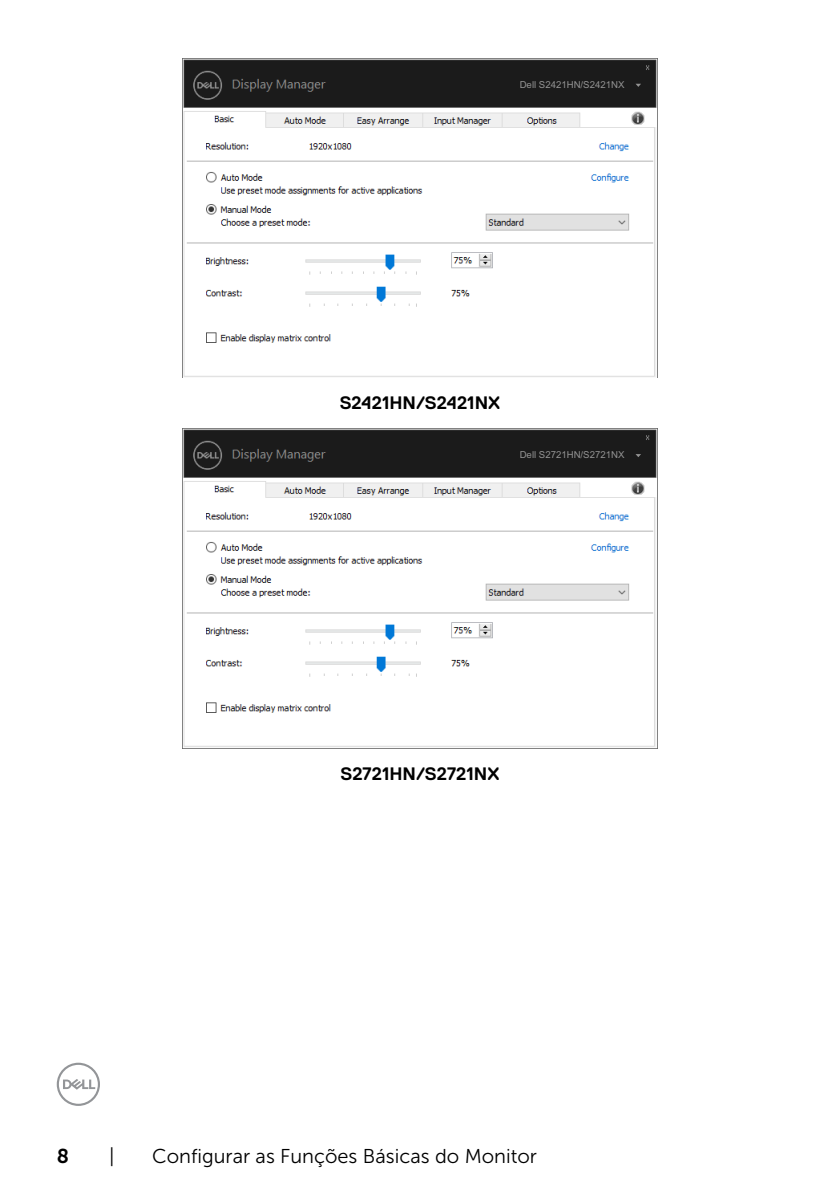
<style>
.page{position:relative;width:840px;height:1191px;background:#fff}
.page>*{position:absolute;margin:0;border:0;box-sizing:border-box;transform-origin:0 0}
.t1{font:20px "Museo Sans For Dell 300";color:#000}
.t2{font:20px "Museo Sans For Dell 700";color:#000}
.t3{font:700 18px "Dell Replica";color:#000}
.t4{font:9.6px "Arial";color:#939393}
</style>
<div class="page">
<svg style="left:57px;top:1062px;width:43px;height:44px"></svg>
<img style="left:182px;top:58px;width:475px;height:319px">
<div style="left:526px;top:78px;width:116px;height:12px;background:#1b1b1b"></div>
<img style="left:182px;top:428px;width:475px;height:320px">
<div style="left:526px;top:448px;width:116px;height:12px;background:#1b1b1b"></div>
<svg style="left:635px;top:454px;width:5px;height:3px"></svg>
<p class="t4" style="left:519px;top:79px;width:106px">Dell S2421HN/S2421NX</p>
<h2 class="t3" style="left:339px;top:393px;width:162px">S2421HN/S2421NX</h2>
<p class="t4" style="left:519px;top:449px;width:106px">Dell S2721HN/S2721NX</p>
<h2 class="t3" style="left:340px;top:764px;width:160px">S2721HN/S2721NX</h2>
<h1 class="t2" style="left:57px;top:1144px;width:14px">8</h1>
<h1 class="t1" style="left:109px;top:1145px;width:7px">|</h1>
<h1 class="t1" style="left:152px;top:1145px;width:386px">Configurar as Funções Básicas do Monitor</h1>
</div>
